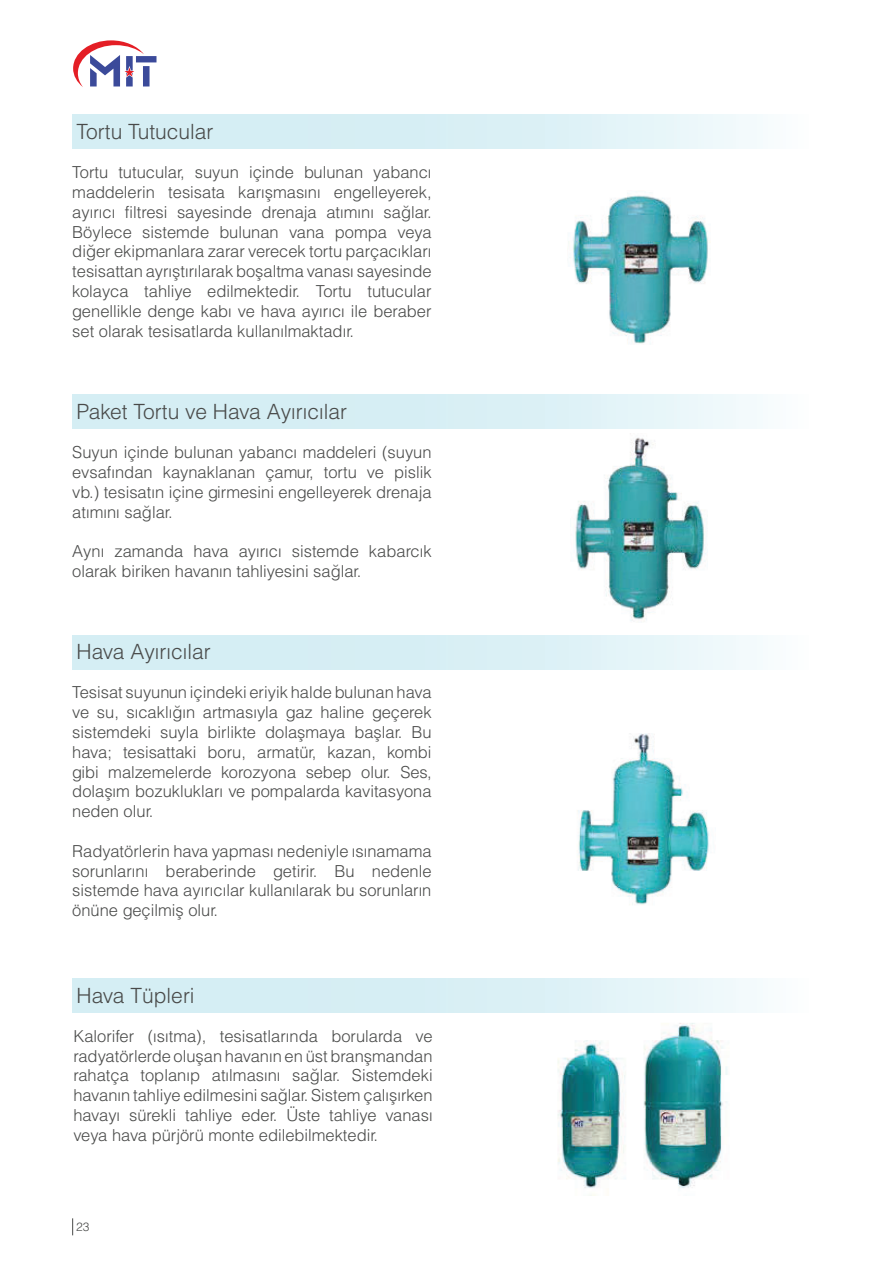
<style>
.page{position:relative;width:893px;height:1263px;background:#fff}
.page>*{position:absolute;margin:0;border:0;box-sizing:border-box;transform-origin:0 0}
.t1{font:21px "Helvetica Light Normal Tr";color:#494a49}
.t2{font:16.5px/19.8px "Helvetica Light Normal Tr";color:#494a49;text-align:justify}
.t3{font:12px "Helvetica Light Normal Tr";color:#494a49}
</style>
<div class="page">
<svg style="left:72px;top:1218px;width:1px;height:17px"></svg>
<svg style="left:73px;top:40px;width:83px;height:47px"></svg>
<img style="left:523px;top:1012px;width:210px;height:183px">
<img style="left:575px;top:437px;width:131px;height:184px">
<img style="left:577px;top:733px;width:132px;height:172px">
<div style="left:72px;top:395px;width:749px;height:34px;background:linear-gradient(to right,#cceaf1,#f0f9fb)"></div>
<div style="left:72px;top:635px;width:749px;height:34px;background:linear-gradient(to right,#cceaf1,#f0f9fb)"></div>
<div style="left:72px;top:978px;width:749px;height:34px;background:linear-gradient(to right,#cceaf1,#f0f9fb)"></div>
<img style="left:573px;top:193px;width:135px;height:151px">
<div style="left:72px;top:115px;width:749px;height:34px;background:linear-gradient(to right,#cceaf1,#f0f9fb)"></div>
<p class="t1" style="left:77px;top:122px;width:139px">Tortu Tutucular</p>
<p class="t2" style="left:72px;top:164px;width:361px">Tortu tutucular, suyun içinde bulunan yabancı maddelerin tesisata karışmasını engelleyerek, ayırıcı filtresi sayesinde drenaja atımını sağlar.<br>Böylece sistemde bulunan vana pompa veya diğer ekipmanlara zarar verecek tortu parçacıkları tesisattan ayrıştırılarak boşaltma vanası sayesinde kolayca tahliye edilmektedir. Tortu tutucular genellikle denge kabı ve hava ayırıcı ile beraber set olarak tesisatlarda kullanılmaktadır.</p>
<p class="t1" style="left:77px;top:402px;width:272px">Paket Tortu ve Hava Ayırıcılar</p>
<p class="t2" style="left:72px;top:443px;width:361px">Suyun içinde bulunan yabancı maddeleri (suyun evsafından kaynaklanan çamur, tortu ve pislik vb.) tesisatın içine girmesini engelleyerek drenaja atımını sağlar.</p>
<p class="t2" style="left:72px;top:542px;width:361px">Aynı zamanda hava ayırıcı sistemde kabarcık olarak biriken havanın tahliyesini sağlar.</p>
<p class="t1" style="left:77px;top:642px;width:136px">Hava Ayırıcılar</p>
<p class="t2" style="left:72px;top:684px;width:361px">Tesisat suyunun içindeki eriyik halde bulunan hava ve su, sıcaklığın artmasıyla gaz haline geçerek sistemdeki suyla birlikte dolaşmaya başlar. Bu hava; tesisattaki boru, armatür, kazan, kombi gibi malzemelerde korozyona sebep olur. Ses, dolaşım bozuklukları ve pompalarda kavitasyona neden olur.</p>
<p class="t2" style="left:72px;top:842px;width:361px">Radyatörlerin hava yapması nedeniyle ısınamama sorunlarını beraberinde getirir. Bu nedenle sistemde hava ayırıcılar kullanılarak bu sorunların önüne geçilmiş olur.</p>
<p class="t1" style="left:77px;top:985px;width:120px">Hava Tüpleri</p>
<p class="t2" style="left:73px;top:1027px;width:361px">Kalorifer (ısıtma), tesisatlarında borularda ve radyatörlerde oluşan havanın en üst branşmandan rahatça toplanıp atılmasını sağlar. Sistemdeki havanın tahliye edilmesini sağlar. Sistem çalışırken havayı sürekli tahliye eder. Üste tahliye vanası veya hava pürjörü monte edilebilmektedir.</p>
<p class="t3" style="left:76px;top:1221px;width:15px">23</p>
</div>
